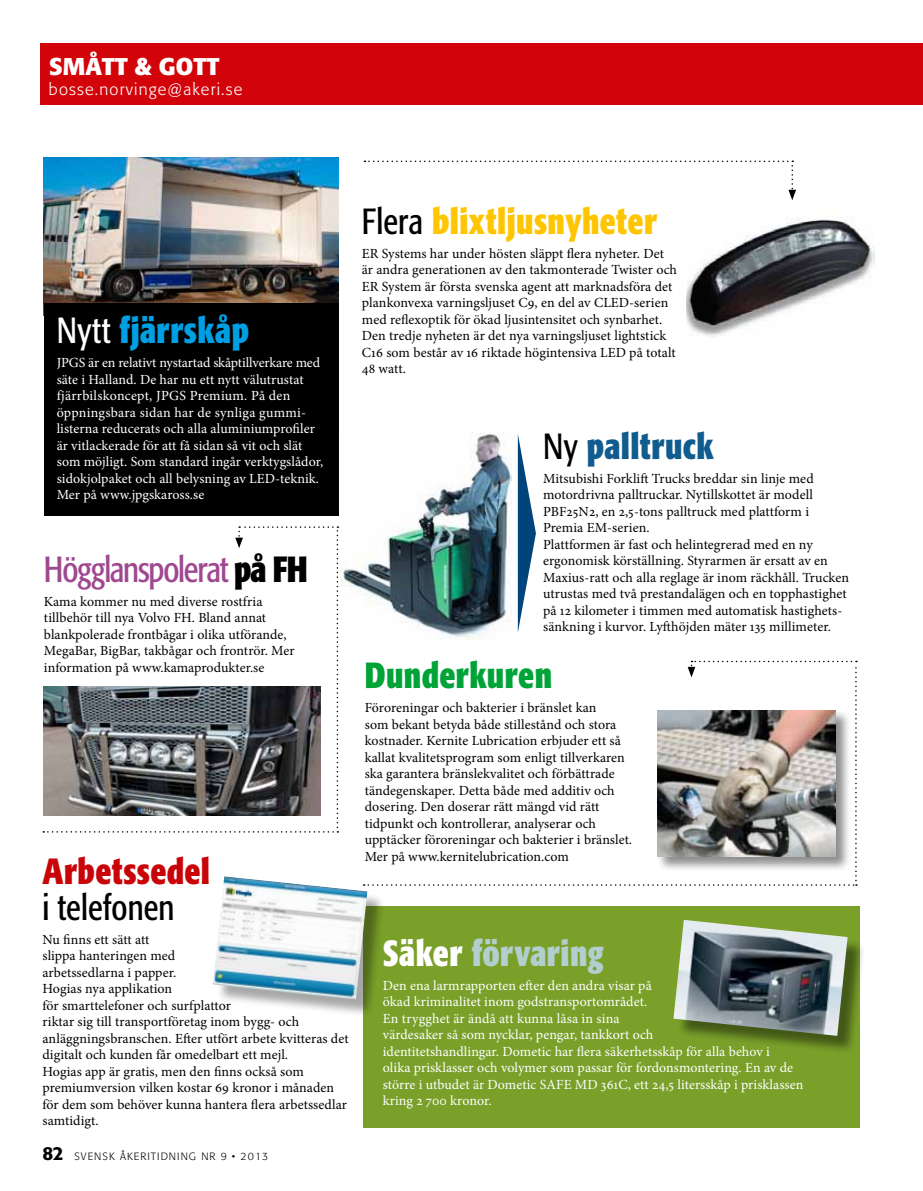
<style>
.page{position:relative;width:923px;height:1191px;background:#fff}
.page>*{position:absolute;margin:0;border:0;box-sizing:border-box;transform-origin:0 0}
.t1{font:700 36px "Formata OT Condenced";letter-spacing:.01em;color:#fec500;scale:.93 1}
.t2{font:36px "Formata OT Condenced";letter-spacing:-.04em;color:#9f4890;scale:.93 1}
.t3{font:700 36px "Formata OT Condenced";letter-spacing:.01em;color:#b3cece;scale:.93 1}
.t4{font:700 36px "Formata OT Condenced";letter-spacing:.015em;color:#009ee3;scale:.93 1}
.t5{font:700 36px "Formata OT Condenced";letter-spacing:.01em;color:#115c8e;scale:.93 1}
.t6{font:700 36px "Formata OT Condenced";letter-spacing:.01em;color:#c90408;scale:.93 1}
.t7{font:700 36px "Formata OT Condenced";letter-spacing:.01em;color:#00a337;scale:.93 1}
.t8{font:36px "Formata OT Condenced";letter-spacing:.005em;color:#000;scale:.93 1}
.t9{font:700 24px "Formata OT";color:#fff}
.t10{font:300 16.5px "Formata OT";letter-spacing:.07em;color:#fff}
.t11{font:13.95px/16.5px "Minion Pro";letter-spacing:.005em;color:#000}
.t12{font:13.95px/16.5px "Minion Pro";letter-spacing:.005em;color:#fff}
.t13{font:300 10.5px "Formata OT";letter-spacing:.1em;color:#000}
.s1{font-weight:400;color:#fff}
.s2{font-weight:700;color:#000}
.s3{font-weight:500;font-size:18.75px}
.s4{font-weight:400;color:#000}
.s5{color:#fff}
</style>
<div class="page">
<img style="left:686px;top:217px;width:188px;height:119px">
<div style="left:364px;top:906px;width:496px;height:221px;background:#7aa02a"></div>
<div style="left:40px;top:43px;width:883px;height:61px;background:#d30409"></div>
<svg style="left:364px;top:161px;width:432px;height:39px"></svg>
<svg style="left:518px;top:435px;width:18px;height:197px"></svg>
<img style="left:44px;top:157px;width:294px;height:146px">
<div style="left:44px;top:303px;width:294px;height:213px;background:#000"></div>
<img style="left:341px;top:433px;width:170px;height:207px">
<div style="left:215px;top:878px;width:170px;height:139px;background:#000;opacity:.35"></div>
<img style="left:213px;top:876px;width:154px;height:123px">
<svg style="left:364px;top:660px;width:493px;height:225px"></svg>
<div style="left:675px;top:922px;width:190px;height:131px;background:#000;opacity:.45"></div>
<img style="left:673px;top:919px;width:174px;height:116px">
<div style="left:656px;top:709px;width:195px;height:163px;background:#000;opacity:.45"></div>
<img style="left:657px;top:710px;width:179px;height:146px">
<svg style="left:43px;top:526px;width:295px;height:306px"></svg>
<img style="left:44px;top:686px;width:276px;height:129px">
<h2 class="t9" style="left:49px;top:52px;width:172px">SMÅTT &amp; GOTT</h2>
<p class="t10" style="left:49px;top:80px;width:195px">bosse.norvinge@akeri.se</p>
<h1 class="t4" style="left:57px;top:308px;width:208px"><span class="s1">Nytt</span> fjärrskåp</h1>
<p class="t12" style="left:57px;top:355px;width:268px">JPGS är en relativt nystartad skåptillverkare med säte i Halland. De har nu ett nytt välutrustat fjärrbilskoncept, JPGS Premium. På den öppningsbara sidan har de synliga gummi&shy;listerna reducerats och alla aluminiumprofiler är vitlackerade för att få sidan så vit och slät som möjligt. Som standard ingår verktygslådor, sidokjolpaket och all belysning av LED-teknik.<br>Mer på www.jpgskaross.se</p>
<h1 class="t2" style="left:44px;top:548px;width:285px">Högglanspolerat <span class="s2">på FH</span></h1>
<p class="t11" style="left:44px;top:593px;width:252px">Kama kommer nu med diverse rostfria tillbehör till nya Volvo FH. Bland annat blankpolerade frontbågar i olika utförande, MegaBar, BigBar, takbågar och frontrör. Mer information på www.kamaprodukter.se</p>
<h1 class="t6" style="left:43px;top:848px;width:181px">Arbetssedel</h1>
<h1 class="t8" style="left:43px;top:885px;width:144px">i telefonen</h1>
<p class="t11" style="left:43px;top:931px;width:308px">Nu finns ett sätt att<br>slippa hanteringen med<br>arbetssedlarna i papper.<br>Hogias nya applikation<br>för smarttelefoner och surfplattor<br>riktar sig till transportföretag inom bygg- och anläggningsbranschen. Efter utfört arbete kvitteras det digitalt och kunden får omedelbart ett mejl.<br>Hogias app är gratis, men den finns också som premiumversion vilken kostar 69 kronor i månaden för dem som behöver kunna hantera flera arbetssedlar samtidigt.</p>
<p class="t13" style="left:43px;top:1150px;width:227px"><span class="s3">82</span> SVENSK ÅKERITIDNING NR 9 • 2013</p>
<h1 class="t1" style="left:362px;top:199px;width:319px"><span class="s4">Flera</span> blixtljusnyheter</h1>
<p class="t11" style="left:362px;top:245px;width:317px">ER Systems har under hösten släppt flera nyheter. Det är andra generationen av den takmonterade Twister och ER System är första svenska agent att marknadsföra det plankonvexa varningsljuset C9, en del av CLED-serien med reflexoptik för ökad ljusintensitet och synbarhet.<br>Den tredje nyheten är det nya varningsljuset lightstick C16 som består av 16 riktade högintensiva LED på totalt 48 watt.</p>
<h1 class="t5" style="left:543px;top:423px;width:185px"><span class="s4">Ny</span> palltruck</h1>
<p class="t11" style="left:543px;top:470px;width:307px">Mitsubishi Forklift Trucks breddar sin linje med motordrivna palltruckar. Nytillskottet är modell PBF25N2, en 2,5-tons palltruck med plattform i Premia EM-serien.<br>Plattformen är fast och helintegrerad med en ny ergonomisk körställning. Styrarmen är ersatt av en Maxius-ratt och alla reglage är inom räckhåll. Trucken utrustas med två prestandalägen och en topphastighet på 12 kilometer i timmen med automatisk hastighets&shy;sänkning i kurvor. Lyfthöjden mäter 135 millimeter.</p>
<h1 class="t7" style="left:365px;top:653px;width:203px">Dunderkuren</h1>
<p class="t11" style="left:365px;top:699px;width:269px">Föroreningar och bakterier i bränslet kan<br>som bekant betyda både stillestånd och stora kostnader. Kernite Lubrication erbjuder ett så kallat kvalitetsprogram som enligt tillverkaren ska garantera bränslekvalitet och förbättrade tändegenskaper. Detta både med additiv och dosering. Den doserar rätt mängd vid rätt tidpunkt och kontrollerar, analyserar och upptäcker föroreningar och bakterier i bränslet.<br>Mer på www.kernitelubrication.com</p>
<h1 class="t3" style="left:383px;top:930px;width:239px"><span class="s5">Säker</span> förvaring</h1>
<p class="t12" style="left:383px;top:977px;width:422px">Den ena larmrapporten efter den andra visar på<br>ökad kriminalitet inom godstransportområdet.<br>En trygghet är ändå att kunna låsa in sina<br>värdesaker så som nycklar, pengar, tankkort och<br>identitetshandlingar. Dometic har flera säkerhetsskåp för alla behov i<br>olika prisklasser och volymer som passar för fordonsmontering. En av de större i utbudet är Dometic SAFE MD 361C, ett 24,5 litersskåp i prisklassen kring 2 700 kronor.</p>
</div>
